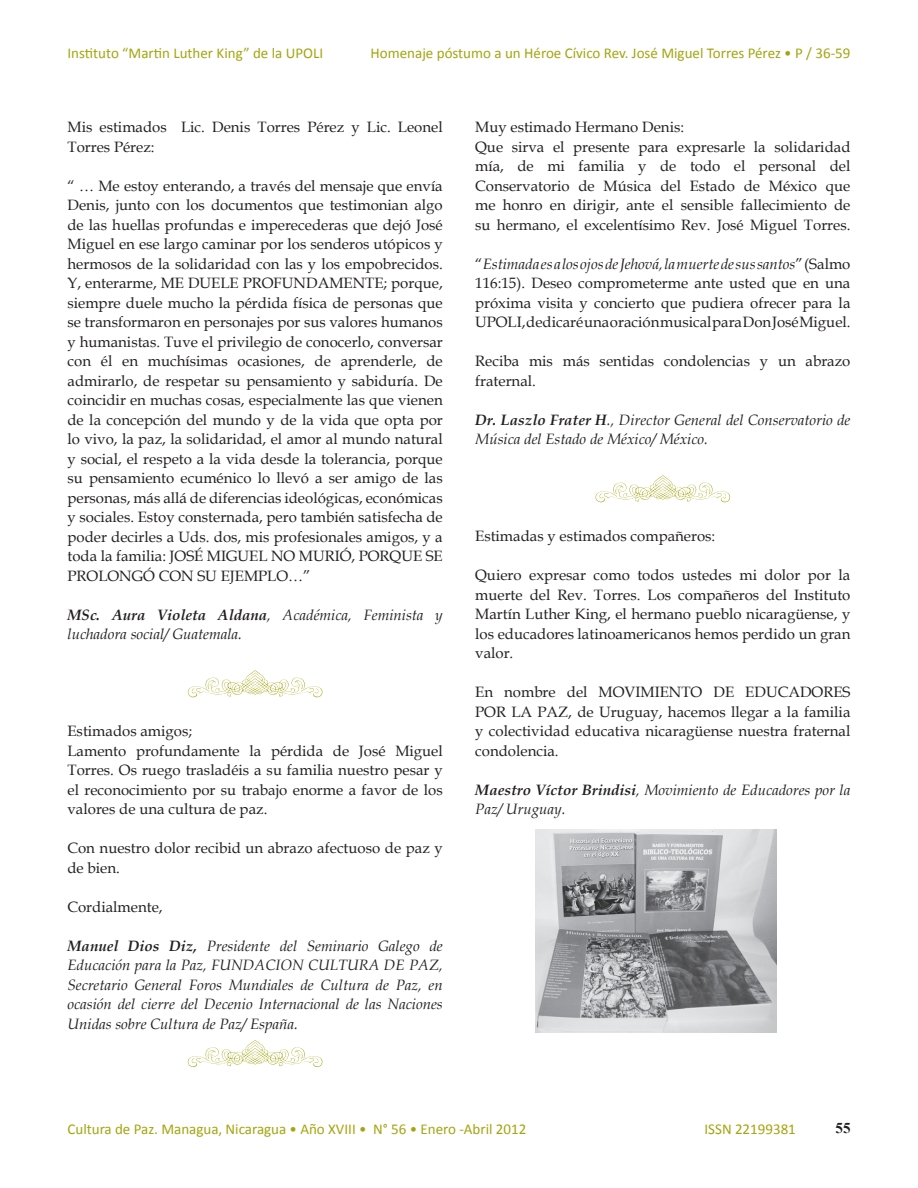
<style>
.page{position:relative;width:918px;height:1188px;background:#fff}
.page>*{position:absolute;margin:0;border:0;box-sizing:border-box;transform-origin:0 0}
.t1{font:90px "Calligraphia Latina Free";color:#a3a50e}
.t2{font:15px/19.5px "Book Antiqua";color:#231f20}
.t3{font:italic 15px/19.5px "Book Antiqua";color:#231f20}
.t4{font:15px "Calibri";color:#a3a50e}
.t5{font:700 15px "Times New Roman";color:#231f20}
.s1{font-weight:700}
.s2{font-style:italic}
</style>
<div class="page">
<img style="left:535px;top:829px;width:242px;height:203px">
<p class="t4" style="left:68px;top:44px;width:257px">Instituto “Martin Luther King” de la UPOLI</p>
<p class="t4" style="left:371px;top:44px;width:481px">Homenaje póstumo a un Héroe Cívico Rev. José Miguel Torres Pérez • P / 36-59</p>
<p class="t2" style="left:68px;top:117px;width:377px">Mis estimados Lic. Denis Torres Pérez y Lic. Leonel<br>Torres Pérez:</p>
<p class="t2" style="left:68px;top:176px;width:377px;text-align:justify">“ … Me estoy enterando, a través del mensaje que envía Denis, junto con los documentos que testimonian algo de las huellas profundas e imperecederas que dejó José Miguel en ese largo caminar por los senderos utópicos y hermosos de la solidaridad con las y los empobrecidos.<br>Y, enterarme, ME DUELE PROFUNDAMENTE; porque, siempre duele mucho la pérdida física de personas que se transformaron en personajes por sus valores humanos y humanistas. Tuve el privilegio de conocerlo, conversar con él en muchísimas ocasiones, de aprenderle, de admirarlo, de respetar su pensamiento y sabiduría. De coincidir en muchas cosas, especialmente las que vienen de la concepción del mundo y de la vida que opta por lo vivo, la paz, la solidaridad, el amor al mundo natural y social, el respeto a la vida desde la tolerancia, porque su pensamiento ecuménico lo llevó a ser amigo de las personas, más allá de diferencias ideológicas, económicas y sociales. Estoy consternada, pero también satisfecha de poder decirles a Uds. dos, mis profesionales amigos, y a toda la familia: JOSÉ MIGUEL NO MURIÓ, PORQUE SE PROLONGÓ CON SU EJEMPLO…”</p>
<p class="t3" style="left:68px;top:605px;width:377px"><span class="s1">MSc. Aura Violeta Aldana</span>, Académica, Feminista y luchadora social/ Guatemala.</p>
<h1 class="t1" style="left:186px;top:630px;width:139px">x</h1>
<p class="t2" style="left:68px;top:721px;width:377px">Estimados amigos;<br>Lamento profundamente la pérdida de José Miguel</p>
<p class="t2" style="left:68px;top:760px;width:377px;text-align:justify">Torres. Os ruego trasladéis a su familia nuestro pesar y el reconocimiento por su trabajo enorme a favor de los valores de una cultura de paz.</p>
<p class="t2" style="left:68px;top:838px;width:377px">Con nuestro dolor recibid un abrazo afectuoso de paz y de bien.</p>
<p class="t2" style="left:68px;top:896px;width:97px">Cordialmente,</p>
<p class="t3" style="left:68px;top:935px;width:377px;text-align:justify"><span class="s1">Manuel Dios Diz,</span> Presidente del Seminario Galego de Educación para la Paz, FUNDACION CULTURA DE PAZ, Secretario General Foros Mundiales de Cultura de Paz, en ocasión del cierre del Decenio Internacional de las Naciones Unidas sobre Cultura de Paz/ España.</p>
<h1 class="t1" style="left:186px;top:1000px;width:139px">x</h1>
<p class="t2" style="left:475px;top:117px;width:377px">Muy estimado Hermano Denis:<br>Que sirva el presente para expresarle la solidaridad mía, de mi familia y de todo el personal del Conservatorio de Música del Estado de México que me honro en dirigir, ante el sensible fallecimiento de su hermano, el excelentísimo Rev. José Miguel Torres.</p>
<p class="t2" style="left:475px;top:254px;width:377px;text-align:justify">“<span class="s2">Estimada es a los ojos de Jehová, la muerte de sus santos</span>”(Salmo 116:15). Deseo comprometerme ante usted que en una próxima visita y concierto que pudiera ofrecer para la UPOLI, dedicaré una oración musical para Don José Miguel.</p>
<p class="t2" style="left:475px;top:351px;width:377px">Reciba mis más sentidas condolencias y un abrazo fraternal.</p>
<p class="t3" style="left:475px;top:410px;width:377px"><span class="s1">Dr. Laszlo Frater H</span>., Director General del Conservatorio de<br>Música del Estado de México/ México.</p>
<h1 class="t1" style="left:594px;top:435px;width:139px">x</h1>
<p class="t2" style="left:475px;top:526px;width:242px">Estimadas y estimados compañeros:</p>
<p class="t2" style="left:475px;top:565px;width:377px;text-align:justify">Quiero expresar como todos ustedes mi dolor por la muerte del Rev. Torres. Los compañeros del Instituto Martín Luther King, el hermano pueblo nicaragüense, y los educadores latinoamericanos hemos perdido un gran valor.</p>
<p class="t2" style="left:475px;top:682px;width:377px;text-align:justify">En nombre del MOVIMIENTO DE EDUCADORES POR LA PAZ, de Uruguay, hacemos llegar a la familia y colectividad educativa nicaragüense nuestra fraternal condolencia.</p>
<p class="t3" style="left:475px;top:779px;width:377px"><span class="s1">Maestro Víctor Brindisi</span>, Movimiento de Educadores por la<br>Paz/ Uruguay.</p>
<p class="t4" style="left:68px;top:1120px;width:460px">Cultura de Paz. Managua, Nicaragua • Año XVIII • N° 56 • Enero -Abril 2012</p>
<p class="t4" style="left:705px;top:1120px;width:93px">ISSN 22199381</p>
<p class="t5" style="left:836px;top:1117px;width:16px">55</p>
</div>
